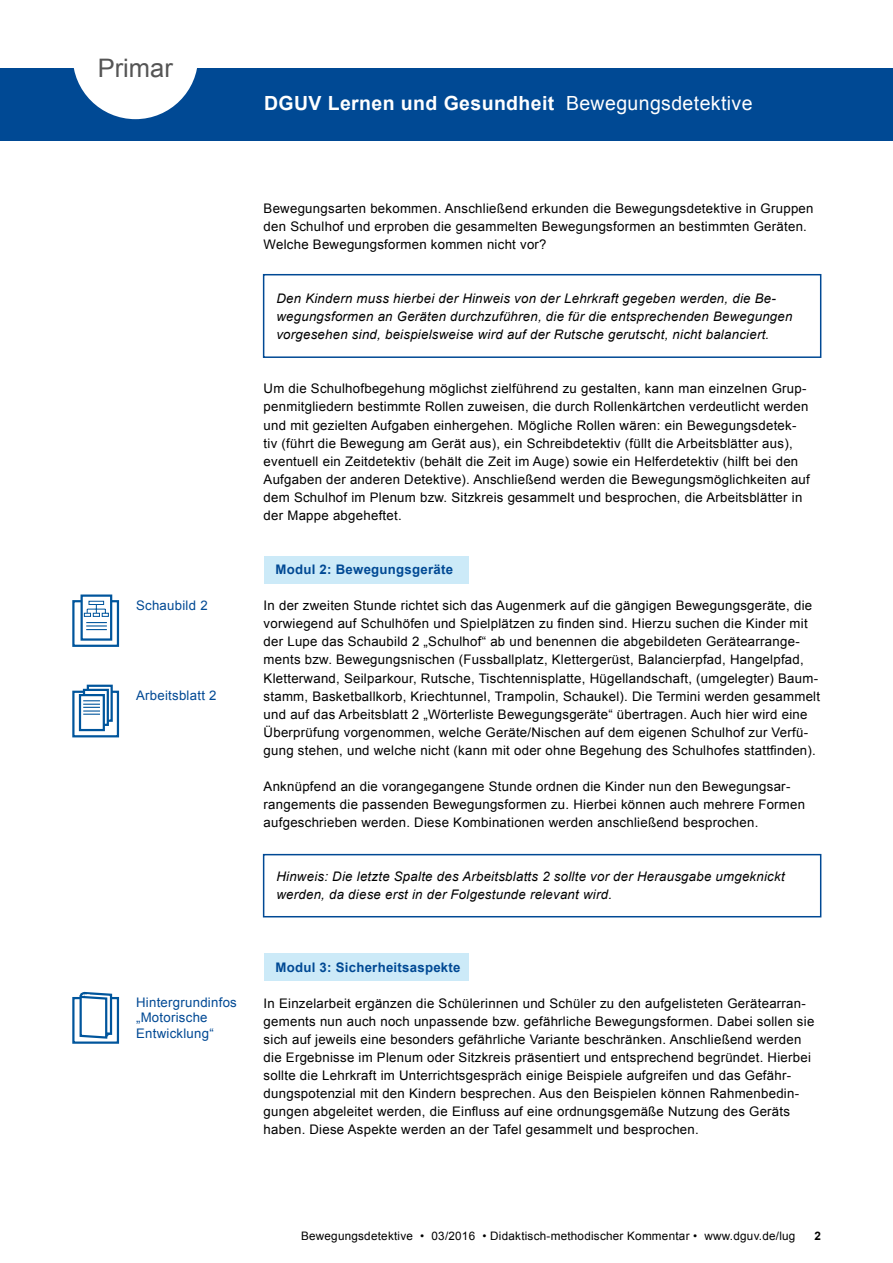
<style>
.page{position:relative;width:893px;height:1263px;background:#fff}
.page>*{position:absolute;margin:0;border:0;box-sizing:border-box;transform-origin:0 0}
.t1{font:25.5px "Arial";color:#555}
.t2{font:700 19.5px "Arial";letter-spacing:.02em;color:#fff}
.t3{font:13.2px/18px "Arial";letter-spacing:.02em;color:#000}
.t4{font:italic 13.2px/18px "Arial";letter-spacing:.02em;color:#000}
.t5{font:13.2px/15.9px "Arial";letter-spacing:.02em;color:#004994}
.t6{font:700 13.2px "Arial";letter-spacing:.02em;color:#004994}
.t7{font:11.7px "Arial";letter-spacing:.02em;color:#000}
.t8{font:700 11.7px "Arial";color:#000}
.s1{font-weight:400}
</style>
<div class="page">
<div style="left:264px;top:954px;width:205px;height:27px;background:#cceaf8"></div>
<div style="left:264px;top:556px;width:205px;height:27px;background:#cceaf8"></div>
<div style="left:0;top:68px;width:893px;height:72px;background:#004994"></div>
<svg style="left:73px;top:68px;width:124px;height:51px"></svg>
<div style="left:73px;top:601px;width:45px;height:45px;background:linear-gradient(to right,#fff,#fff)"></div>
<div style="left:72px;top:600px;width:47px;height:47px;border:2px solid #00559c"></div>
<div style="left:82px;top:596px;width:29px;height:43px;background:#fff"></div>
<div style="left:81px;top:594px;width:31px;height:47px;border:2px solid #00559c"></div>
<svg style="left:89px;top:601px;width:15px;height:4px"></svg>
<svg style="left:84px;top:605px;width:25px;height:25px"></svg>
<div style="left:72px;top:691px;width:47px;height:46px;border:2px solid #00559c"></div>
<svg style="left:90px;top:688px;width:20px;height:6px"></svg>
<div style="left:87px;top:685px;width:26px;height:37px;border:2px solid #00559c"></div>
<div style="left:83px;top:689px;width:26px;height:37px;background:#fff;border:2px solid #00559c"></div>
<div style="left:79px;top:694px;width:26px;height:37px;background:#fff;border:2px solid #00559c"></div>
<svg style="left:83px;top:700px;width:17px;height:15px"></svg>
<div style="left:263px;top:274px;width:558px;height:84px;border:2px solid #004994"></div>
<div style="left:263px;top:854px;width:558px;height:63px;border:2px solid #004994"></div>
<div style="left:72px;top:997px;width:47px;height:47px;border:2px solid #00559c"></div>
<svg style="left:78px;top:992px;width:36px;height:47px"></svg>
<h1 class="t1" style="left:98px;top:51px;width:77px">Primar</h1>
<h2 class="t2" style="left:264px;top:90px;width:490px">DGUV Lernen und Gesundheit <span class="s1">Bewegungsdetektive</span></h2>
<p class="t5" style="left:136px;top:597px;width:73px">Schaubild 2</p>
<p class="t5" style="left:136px;top:688px;width:82px">Arbeitsblatt 2</p>
<p class="t5" style="left:136px;top:994px;width:102px">Hintergrundinfos „Motorische<br>Entwicklung“</p>
<p class="t3" style="left:264px;top:199px;width:551px">Bewegungsarten bekommen. Anschließend erkunden die Bewegungsdetektive in Gruppen den Schulhof und erproben die gesammelten Bewegungsformen an bestimmten Geräten.<br>Welche Bewegungsformen kommen nicht vor?</p>
<p class="t4" style="left:276px;top:290px;width:518px">Den Kindern muss hierbei der Hinweis von der Lehrkraft gegeben werden, die Be&shy;wegungsformen an Geräten durchzuführen, die für die entsprechenden Bewegungen vorgesehen sind, beispielsweise wird auf der Rutsche gerutscht, nicht balanciert.</p>
<p class="t3" style="left:264px;top:380px;width:548px">Um die Schulhofbegehung möglichst zielführend zu gestalten, kann man einzelnen Grup&shy;penmitgliedern bestimmte Rollen zuweisen, die durch Rollenkärtchen verdeutlicht werden und mit gezielten Aufgaben einhergehen. Mögliche Rollen wären: ein Bewegungsdetek&shy;tiv (führt die Bewegung am Gerät aus), ein Schreibdetektiv (füllt die Arbeitsblätter aus), eventuell ein Zeitdetektiv (behält die Zeit im Auge) sowie ein Helferdetektiv (hilft bei den Aufgaben der anderen Detektive). Anschließend werden die Bewegungsmöglichkeiten auf dem Schulhof im Plenum bzw. Sitzkreis gesammelt und besprochen, die Arbeitsblätter in der Mappe abgeheftet.</p>
<p class="t6" style="left:275px;top:561px;width:179px">Modul 2: Bewegungsgeräte</p>
<p class="t3" style="left:264px;top:597px;width:558px">In der zweiten Stunde richtet sich das Augenmerk auf die gängigen Bewegungsgeräte, die vorwiegend auf Schulhöfen und Spielplätzen zu finden sind. Hierzu suchen die Kinder mit der Lupe das Schaubild 2 „Schulhof“ ab und benennen die abgebildeten Gerätearrange&shy;ments bzw. Bewegungsnischen (Fussballplatz, Klettergerüst, Balancierpfad, Hangelpfad, Kletterwand, Seilparkour, Rutsche, Tischtennisplatte, Hügellandschaft, (umgelegter) Baum&shy;stamm, Basketballkorb, Kriechtunnel, Trampolin, Schaukel). Die Termini werden gesammelt und auf das Arbeitsblatt 2 „Wörterliste Bewegungsgeräte“ übertragen. Auch hier wird eine Überprüfung vorgenommen, welche Geräte/Nischen auf dem eigenen Schulhof zur Verfü&shy;gung stehen, und welche nicht (kann mit oder ohne Begehung des Schulhofes stattfinden).</p>
<p class="t3" style="left:264px;top:777px;width:543px">Anknüpfend an die vorangegangene Stunde ordnen die Kinder nun den Bewegungsar&shy;rangements die passenden Bewegungsformen zu. Hierbei können auch mehrere Formen aufgeschrieben werden. Diese Kombinationen werden anschließend besprochen.</p>
<p class="t4" style="left:276px;top:868px;width:510px">Hinweis: Die letzte Spalte des Arbeitsblatts 2 sollte vor der Herausgabe umgeknickt werden, da diese erst in der Folgestunde relevant wird.</p>
<p class="t6" style="left:275px;top:958px;width:187px">Modul 3: Sicherheitsaspekte</p>
<p class="t3" style="left:264px;top:994px;width:552px">In Einzelarbeit ergänzen die Schülerinnen und Schüler zu den aufgelisteten Gerätearran&shy;gements nun auch noch unpassende bzw. gefährliche Bewegungsformen. Dabei sollen sie sich auf jeweils eine besonders gefährliche Variante beschränken. Anschließend werden die Ergebnisse im Plenum oder Sitzkreis präsentiert und entsprechend begründet. Hierbei sollte die Lehrkraft im Unterrichtsgespräch einige Beispiele aufgreifen und das Gefähr&shy;dungspotenzial mit den Kindern besprechen. Aus den Beispielen können Rahmenbedin&shy;gungen abgeleitet werden, die Einfluss auf eine ordnungsgemäße Nutzung des Geräts haben. Diese Aspekte werden an der Tafel gesammelt und besprochen.</p>
<p class="t7" style="left:301px;top:1228px;width:496px">Bewegungsdetektive • 03/2016 • Didaktisch-methodischer Kommentar • www.dguv.de/lug</p>
<p class="t8" style="left:815px;top:1228px;width:8px">2</p>
</div>
